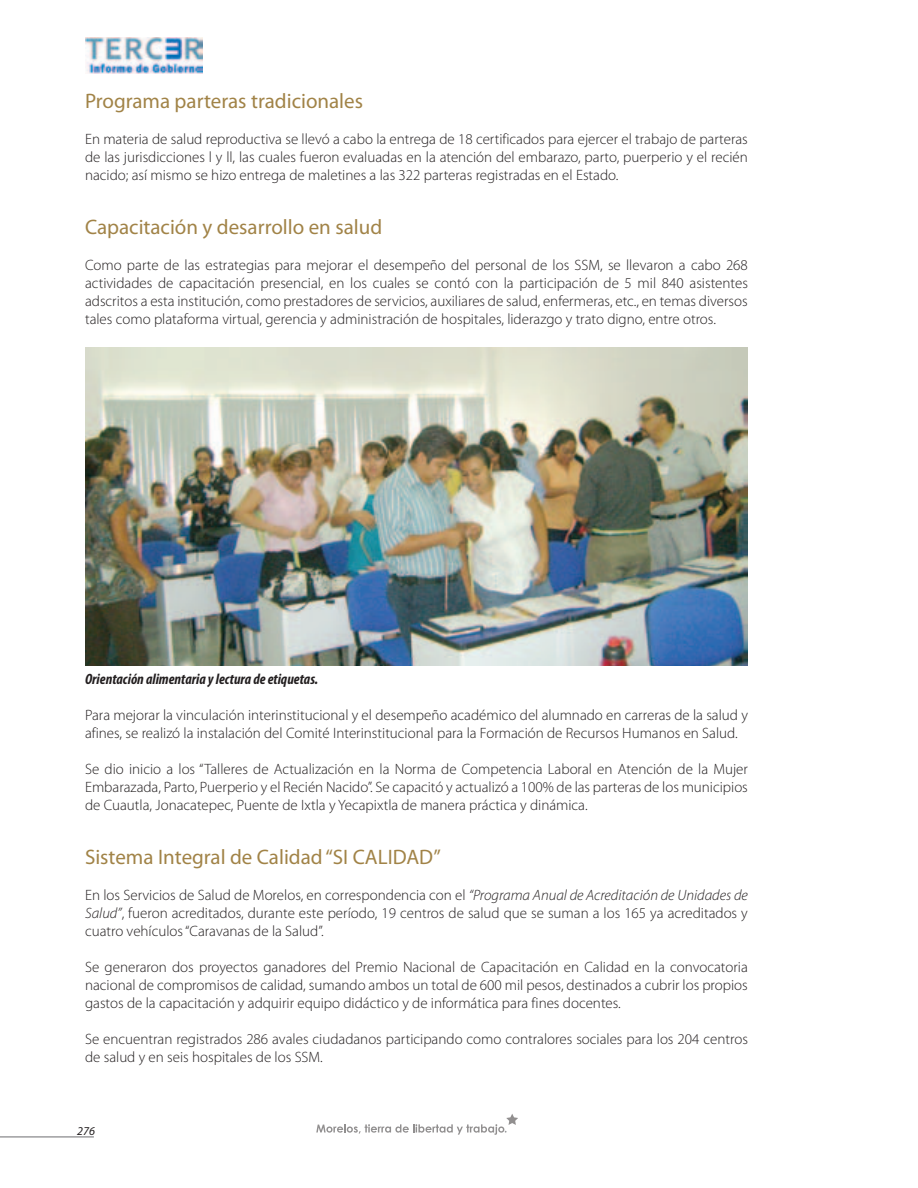
<style>
.page{position:relative;width:918px;height:1188px;background:#fff}
.page>*{position:absolute;margin:0;border:0;box-sizing:border-box;transform-origin:0 0}
.t1{font:21px "Myriad Pro";color:#a18347}
.t2{font:300 15px/18px "Myriad Pro";color:#231f20;text-align:justify}
.t3{font:italic 700 condensed 15px "Myriad Pro";color:#231f20}
.t4{font:italic 12px "Myriad Pro";color:#231f20}
.s1{font-style:italic}
</style>
<div class="page">
<hr style="left:0;top:1137px;width:94px;height:1px;background:#6c6d70">
<img style="left:85px;top:37px;width:117px;height:37px">
<svg style="left:316px;top:1114px;width:202px;height:21px"></svg>
<img style="left:85px;top:348px;width:663px;height:318px">
<h1 class="t1" style="left:85px;top:88px;width:280px">Programa parteras tradicionales</h1>
<p class="t2" style="left:85px;top:130px;width:664px">En materia de salud reproductiva se llevó a cabo la entrega de 18 certificados para ejercer el trabajo de parteras de las jurisdicciones l y ll, las cuales fueron evaluadas en la atención del embarazo, parto, puerperio y el recién nacido; así mismo se hizo entrega de maletines a las 322 parteras registradas en el Estado.</p>
<h1 class="t1" style="left:85px;top:214px;width:299px">Capacitación y desarrollo en salud</h1>
<p class="t2" style="left:85px;top:256px;width:664px">Como parte de las estrategias para mejorar el desempeño del personal de los SSM, se llevaron a cabo 268 actividades de capacitación presencial, en los cuales se contó con la participación de 5 mil 840 asistentes adscritos a esta institución, como prestadores de servicios, auxiliares de salud, enfermeras, etc., en temas diversos tales como plataforma virtual, gerencia y administración de hospitales, liderazgo y trato digno, entre otros.</p>
<p class="t3" style="left:85px;top:670px;width:235px">Orientación alimentaria y lectura de etiquetas.</p>
<p class="t2" style="left:85px;top:706px;width:664px">Para mejorar la vinculación interinstitucional y el desempeño académico del alumnado en carreras de la salud y afines, se realizó la instalación del Comité Interinstitucional para la Formación de Recursos Humanos en Salud.</p>
<p class="t2" style="left:85px;top:760px;width:664px">Se dio inicio a los “Talleres de Actualización en la Norma de Competencia Laboral en Atención de la Mujer Embarazada, Parto, Puerperio y el Recién Nacido”. Se capacitó y actualizó a 100% de las parteras de los municipios de Cuautla, Jonacatepec, Puente de Ixtla y Yecapixtla de manera práctica y dinámica.</p>
<h1 class="t1" style="left:85px;top:844px;width:357px">Sistema Integral de Calidad “SI CALIDAD”</h1>
<p class="t2" style="left:85px;top:886px;width:664px">En los Servicios de Salud de Morelos, en correspondencia con el <span class="s1">“Programa Anual de Acreditación de Unidades de Salud”</span>, fueron acreditados, durante este período, 19 centros de salud que se suman a los 165 ya acreditados y cuatro vehículos “Caravanas de la Salud”.</p>
<p class="t2" style="left:85px;top:958px;width:664px">Se generaron dos proyectos ganadores del Premio Nacional de Capacitación en Calidad en la convocatoria nacional de compromisos de calidad, sumando ambos un total de 600 mil pesos, destinados a cubrir los propios gastos de la capacitación y adquirir equipo didáctico y de informática para fines docentes.</p>
<p class="t2" style="left:85px;top:1030px;width:664px">Se encuentran registrados 286 avales ciudadanos participando como contralores sociales para los 204 centros de salud y en seis hospitales de los SSM.</p>
<p class="t4" style="left:77px;top:1124px;width:19px">276</p>
</div>
